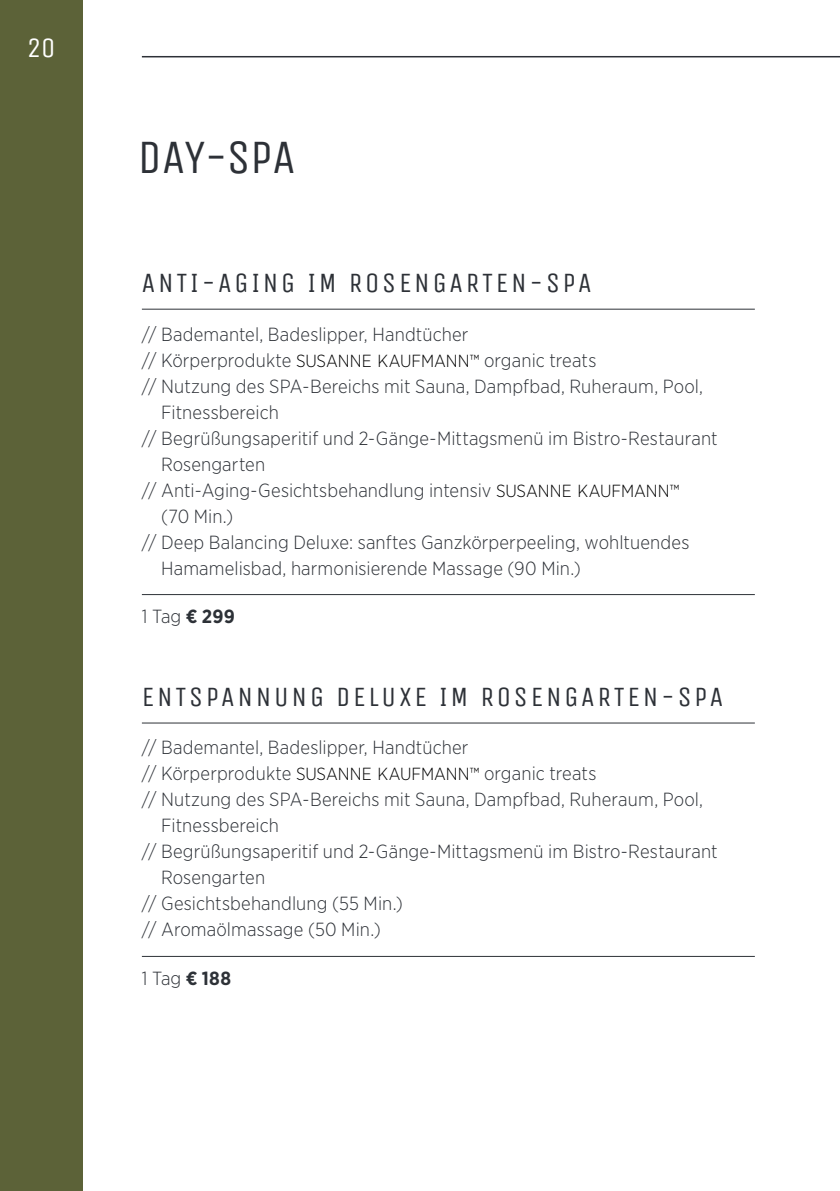
<style>
.page{position:relative;width:840px;height:1191px;background:#fff}
.page>*{position:absolute;margin:0;border:0;box-sizing:border-box;transform-origin:0 0}
.t1{font:48px "Unica One";letter-spacing:-.005em;color:#2d3137}
.t2{font:28px "Unica One";letter-spacing:.1em;color:#2d3137}
.t3{font:28px "Unica One";color:#fff}
.t4{font:300 19px "Gotham Narrow";letter-spacing:.005em;color:#2d3137}
.s1{font-size:17.6px;color:#000}
.s2{font-size:16px;color:#000}
.s3{font-weight:700}
</style>
<div class="page">
<hr style="left:142px;top:309px;width:612px;height:1px;background:#2d3137">
<hr style="left:142px;top:594px;width:612px;height:1px;background:#2d3137">
<hr style="left:142px;top:722px;width:612px;height:1px;background:#2d3137">
<hr style="left:142px;top:956px;width:612px;height:1px;background:#2d3137">
<div style="left:0;top:0;width:82px;height:1191px;background:#5c6238"></div>
<hr style="left:142px;top:56px;width:697px;height:1px;background:#2d3137">
<h2 class="t3" style="left:27px;top:32px;width:30px">20</h2>
<h1 class="t1" style="left:137px;top:129px;width:159px">DAY-SPA</h1>
<h2 class="t2" style="left:142px;top:266px;width:451px">ANTI-AGING IM ROSENGARTEN-SPA</h2>
<p class="t4" style="left:142px;top:322px;width:328px">// Bademantel, Badeslipper, Handtücher</p>
<p class="t4" style="left:142px;top:348px;width:456px">// Körperprodukte <span class="s1">SUSANNE KAUFMANN</span><span class="s2">™</span> organic treats</p>
<p class="t4" style="left:142px;top:374px;width:562px">// Nutzung des SPA-Bereichs mit Sauna, Dampfbad, Ruheraum, Pool,</p>
<p class="t4" style="left:161px;top:400px;width:119px">Fitnessbereich</p>
<p class="t4" style="left:142px;top:426px;width:577px">// Begrüßungsaperitif und 2-Gänge-Mittagsmenü im Bistro-Restaurant</p>
<p class="t4" style="left:161px;top:452px;width:105px">Rosengarten</p>
<p class="t4" style="left:142px;top:478px;width:539px">// Anti-Aging-Gesichtsbehandlung intensiv <span class="s1">SUSANNE KAUFMANN</span><span class="s2">™</span></p>
<p class="t4" style="left:161px;top:504px;width:74px">(70 Min.)</p>
<p class="t4" style="left:142px;top:530px;width:548px">// Deep Balancing Deluxe: sanftes Ganzkörperpeeling, wohltuendes</p>
<p class="t4" style="left:161px;top:556px;width:421px">Hamamelisbad, harmonisierende Massage (90 Min.)</p>
<p class="t4" style="left:142px;top:605px;width:95px">1 Tag <span class="s3">€ 299</span></p>
<h2 class="t2" style="left:142px;top:680px;width:582px">ENTSPANNUNG DELUXE IM ROSENGARTEN-SPA</h2>
<p class="t4" style="left:142px;top:736px;width:328px">// Bademantel, Badeslipper, Handtücher</p>
<p class="t4" style="left:142px;top:762px;width:456px">// Körperprodukte <span class="s1">SUSANNE KAUFMANN</span><span class="s2">™</span> organic treats</p>
<p class="t4" style="left:142px;top:788px;width:562px">// Nutzung des SPA-Bereichs mit Sauna, Dampfbad, Ruheraum, Pool,</p>
<p class="t4" style="left:161px;top:814px;width:119px">Fitnessbereich</p>
<p class="t4" style="left:142px;top:840px;width:577px">// Begrüßungsaperitif und 2-Gänge-Mittagsmenü im Bistro-Restaurant</p>
<p class="t4" style="left:161px;top:866px;width:105px">Rosengarten</p>
<p class="t4" style="left:142px;top:892px;width:262px">// Gesichtsbehandlung (55 Min.)</p>
<p class="t4" style="left:142px;top:918px;width:240px">// Aromaölmassage (50 Min.)</p>
<p class="t4" style="left:142px;top:966px;width:91px">1 Tag <span class="s3">€ 188</span></p>
</div>
